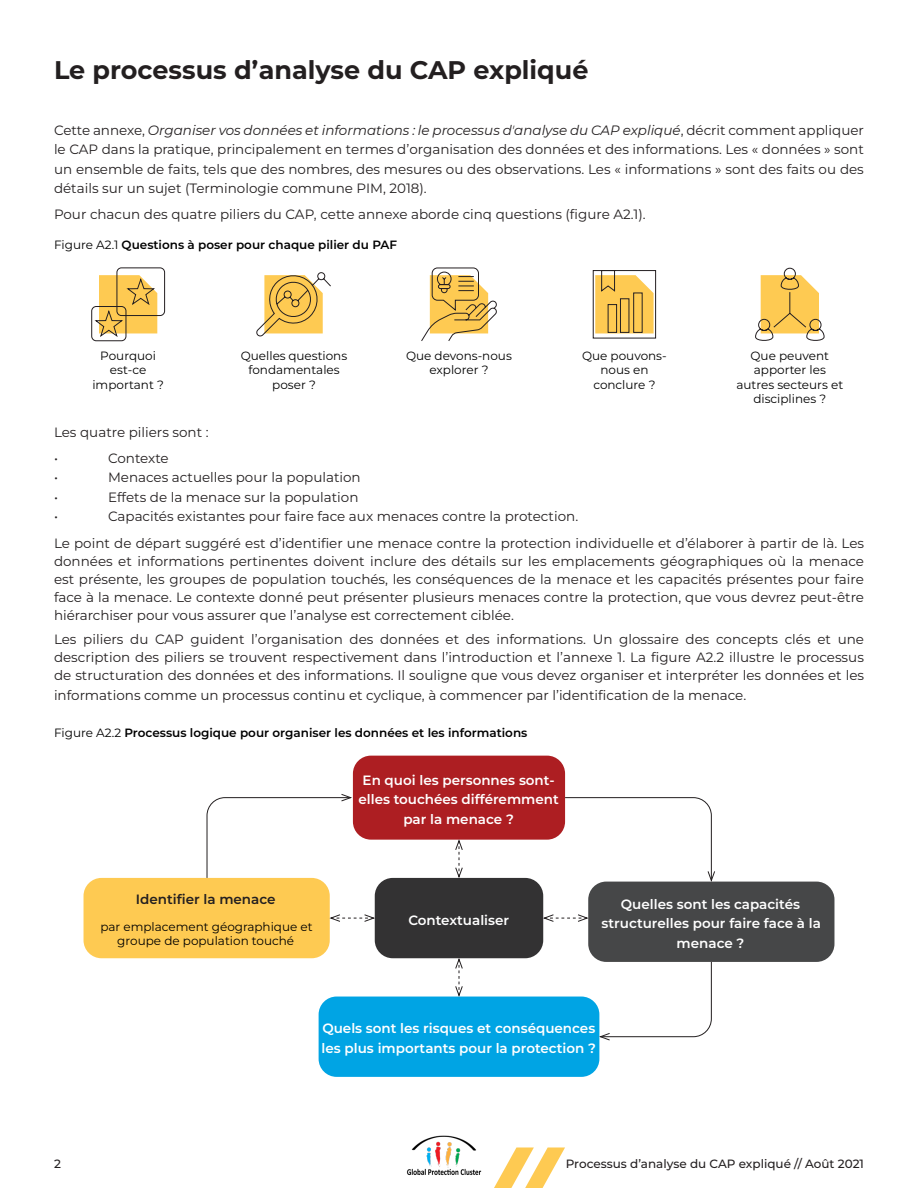
<style>
.page{position:relative;width:918px;height:1188px;background:#fff}
.page>*{position:absolute;margin:0;border:0;box-sizing:border-box;transform-origin:0 0}
.No_Spacing{font:700 25.5px "Montserrat";color:#231f20}
.t1{font:13.5px/18px "Montserrat";color:#231f20;text-align:justify}
.t2{font:600 13.5px/19.5px "Montserrat";color:#fff;text-align:center}
.t3{font:600 13.5px "Montserrat";color:#231f20}
.t4{font:12px/14.4px "Montserrat";color:#000;text-align:center}
.t5{font:600 12px "Montserrat";color:#000}
.t6{font:500 12px "Montserrat";color:#231f20}
.s1{font-style:italic}
.s2{font-weight:400}
</style>
<div class="page">
<img style="left:406px;top:1135px;width:76px;height:41px">
<svg style="left:494px;top:1148px;width:71px;height:40px"></svg>
<svg style="left:91px;top:267px;width:74px;height:75px"></svg>
<svg style="left:256px;top:272px;width:75px;height:65px"></svg>
<svg style="left:421px;top:267px;width:76px;height:74px"></svg>
<svg style="left:592px;top:270px;width:64px;height:69px"></svg>
<svg style="left:755px;top:267px;width:70px;height:74px"></svg>
<div style="left:84px;top:878px;width:246px;height:80px;background:#feca52;border-radius:18px"></div>
<div style="left:375px;top:878px;width:168px;height:80px;background:#333233;border-radius:18px"></div>
<div style="left:319px;top:997px;width:280px;height:80px;background:#00a4e4;border-radius:18px"></div>
<div style="left:353px;top:756px;width:212px;height:84px;background:#ad1e22;border-radius:18px"></div>
<div style="left:588px;top:882px;width:246px;height:80px;background:#464748;border-radius:18px"></div>
<svg style="left:455px;top:958px;width:8px;height:39px"></svg>
<svg style="left:455px;top:839px;width:8px;height:39px"></svg>
<svg style="left:329px;top:914px;width:46px;height:8px"></svg>
<svg style="left:543px;top:914px;width:46px;height:8px"></svg>
<svg style="left:206px;top:793px;width:147px;height:86px"></svg>
<svg style="left:564px;top:797px;width:152px;height:86px"></svg>
<svg style="left:598px;top:961px;width:114px;height:80px"></svg>
<p class="No_Spacing" style="left:54px;top:51px;width:536px">Le processus dʼanalyse du CAP expliqué</p>
<p class="t1" style="left:54px;top:120px;width:811px;line-height:19.5px">Cette annexe, <span class="s1">Organiser vos données et informations : le processus dʼanalyse du CAP expliqué</span>, décrit comment appliquer le CAP dans la pratique, principalement en termes dʼorganisation des données et des informations. Les « données » sont un ensemble de faits, tels que des nombres, des mesures ou des observations. Les « informations » sont des faits ou des détails sur un sujet (Terminologie commune PIM, 2018).</p>
<p class="t1" style="left:54px;top:205px;width:593px">Pour chacun des quatre piliers du CAP, cette annexe aborde cinq questions (figure A2.1).</p>
<p class="t5" style="left:54px;top:237px;width:345px"><span class="s2">Figure A2.1</span> Questions à poser pour chaque pilier du PAF</p>
<p class="t4" style="left:92px;top:348px;width:73px">Pourquoi est-ce important ?</p>
<p class="t4" style="left:241px;top:348px;width:108px">Quelles questions fondamentales poser ?</p>
<p class="t4" style="left:406px;top:348px;width:107px">Que devons-nous explorer ?</p>
<p class="t4" style="left:582px;top:348px;width:86px">Que pouvons&shy;nous en conclure ?</p>
<p class="t4" style="left:736px;top:348px;width:108px">Que peuvent apporter les autres secteurs et disciplines ?</p>
<p class="t1" style="left:54px;top:422px;width:156px">Les quatre piliers sont :</p>
<p class="t1" style="left:54px;top:449px;width:5px">•</p>
<p class="t1" style="left:108px;top:449px;width:62px">Contexte</p>
<p class="t1" style="left:54px;top:468px;width:5px">•</p>
<p class="t1" style="left:108px;top:468px;width:254px">Menaces actuelles pour la population</p>
<p class="t1" style="left:54px;top:488px;width:5px">•</p>
<p class="t1" style="left:108px;top:488px;width:252px">Effets de la menace sur la population</p>
<p class="t1" style="left:54px;top:507px;width:5px">•</p>
<p class="t1" style="left:108px;top:507px;width:472px">Capacités existantes pour faire face aux menaces contre la protection.</p>
<p class="t1" style="left:54px;top:533px;width:812px">Le point de départ suggéré est dʼidentifier une menace contre la protection individuelle et d’élaborer à partir de là. Les données et informations pertinentes doivent inclure des détails sur les emplacements géographiques où la menace est présente, les groupes de population touchés, les conséquences de la menace et les capacités présentes pour faire face à la menace. Le contexte donné peut présenter plusieurs menaces contre la protection, que vous devrez peut-être hiérarchiser pour vous assurer que lʼanalyse est correctement ciblée.</p>
<p class="t1" style="left:54px;top:630px;width:812px">Les piliers du CAP guident lʼorganisation des données et des informations. Un glossaire des concepts clés et une description des piliers se trouvent respectivement dans lʼintroduction et lʼannexe 1. La figure A2.2 illustre le processus de structuration des données et des informations. Il souligne que vous devez organiser et interpréter les données et les</p>
<p class="t1" style="left:54px;top:686px;width:694px">informations comme un processus continu et cyclique, à commencer par lʼidentification de la menace.</p>
<p class="t5" style="left:54px;top:724px;width:475px"><span class="s2">Figure A2.2</span> Processus logique pour organiser les données et les informations</p>
<p class="t3" style="left:136px;top:890px;width:141px">Identifier la menace</p>
<p class="t4" style="left:100px;top:919px;width:214px">par emplacement géographique et groupe de population touché</p>
<p class="t2" style="left:358px;top:770px;width:202px">En quoi les personnes sont&shy;elles touchées différemment par la menace ?</p>
<p class="t2" style="left:408px;top:909px;width:102px">Contextualiser</p>
<p class="t2" style="left:602px;top:894px;width:221px">Quelles sont les capacités structurelles pour faire face à la menace ?</p>
<p class="t2" style="left:322px;top:1018px;width:276px;text-align:left">Quels sont les risques et conséquences les plus importants pour la protection ?</p>
<p class="t6" style="left:54px;top:1155px;width:8px">2</p>
<p class="t6" style="left:566px;top:1155px;width:300px">Processus d’analyse du CAP expliqué // Août 2021</p>
</div>
